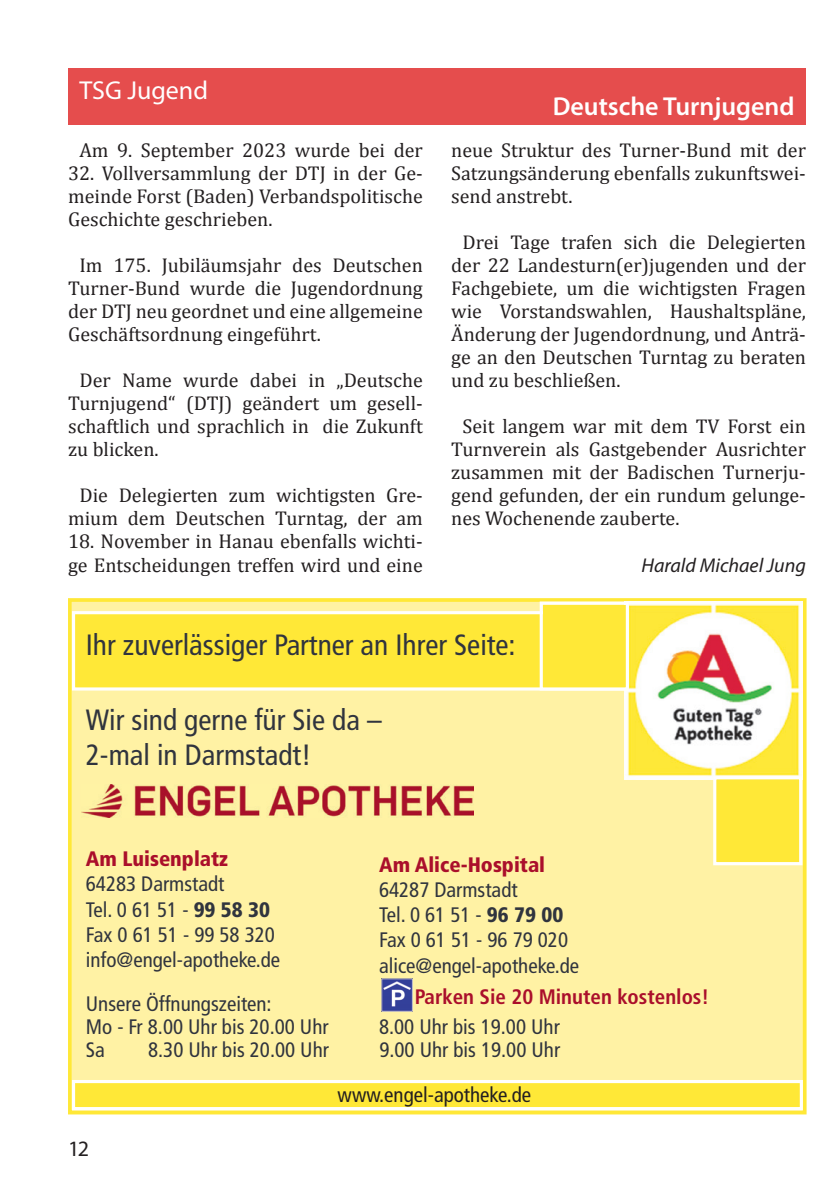
<style>
.page{position:relative;width:840px;height:1191px;background:#fff}
.page>*{position:absolute;margin:0;border:0;box-sizing:border-box;transform-origin:0 0}
.t1{font:condensed 29.4px/35.2px "Frutiger LT Std";color:#30343e}
.t2{font:600 26px "Myriad Pro";color:#fff}
.t3{font:26px "Myriad Pro";color:#fff}
.t4{font:22px "Myriad Pro";color:#231f20}
.t5{font:condensed 21px/25.2px "Frutiger LT Std";color:#30343e}
.t6{font:900 condensed 21px "Frutiger LT Std";color:#aa0f2b}
.t7{font:700 condensed 21px "Frutiger LT Std";color:#aa0f2b}
.t8{font:condensed 21px "Frutiger LT Std";color:#231f20}
.t9{font:20px/23px "Cambria";color:#231f20;text-align:justify}
.t10{font:italic 20px "Myriad Pro";color:#231f20}
.s1{font-weight:900}
</style>
<div class="page">
<div style="left:68px;top:68px;width:737px;height:57px;background:#e54d4d"></div>
<div style="left:72px;top:602px;width:730px;height:508px;background:#fff2a4"></div>
<div style="left:68px;top:598px;width:738px;height:516px;border:4px solid #ffe837"></div>
<div style="left:75px;top:614px;width:719px;height:73px;background:#ffe837"></div>
<div style="left:72px;top:611px;width:725px;height:79px;border:3px solid #fff"></div>
<img style="left:624px;top:601px;width:177px;height:178px">
<div style="left:542px;top:604px;width:83px;height:83px;background:#ffe837"></div>
<div style="left:539px;top:601px;width:89px;height:89px;border:3px solid #fff"></div>
<img style="left:82px;top:784px;width:391px;height:33px">
<img style="left:381px;top:979px;width:31px;height:32px">
<div style="left:716px;top:779px;width:82px;height:83px;background:#ffe837"></div>
<div style="left:712px;top:776px;width:90px;height:89px;border:3px solid #fff"></div>
<div style="left:75px;top:1083px;width:724px;height:24px;background:#ffe837"></div>
<div style="left:72px;top:1080px;width:730px;height:30px;border:3px solid #fff"></div>
<h2 class="t3" style="left:79px;top:74px;width:130px">TSG Jugend</h2>
<p class="t9" style="left:79px;top:139px;width:345px">Am 9. September 2023 wurde bei der</p>
<p class="t9" style="left:68px;top:162px;width:356px">32. Vollversammlung der DTJ in der Ge&shy;meinde Forst (Baden) Verbandspolitische Geschichte geschrieben.</p>
<p class="t9" style="left:68px;top:254px;width:356px;text-indent:11px">Im 175. Jubiläumsjahr des Deutschen Turner-Bund wurde die Jugendordnung der DTJ neu geordnet und eine allgemeine Geschäftsordnung eingeführt.</p>
<p class="t9" style="left:68px;top:369px;width:356px;text-indent:11px">Der Name wurde dabei in „Deutsche Turnjugend“ (DTJ) geändert um gesell&shy;schaftlich und sprachlich in die Zukunft zu blicken.</p>
<p class="t9" style="left:68px;top:484px;width:356px;text-align:center">Die Delegierten zum wichtigsten Gre&shy;mium dem Deutschen Turntag, der am</p>
<p class="t9" style="left:68px;top:530px;width:356px">18. November in Hanau ebenfalls wichti&shy;ge Entscheidungen treffen wird und eine</p>
<h2 class="t2" style="left:552px;top:89px;width:243px">Deutsche Turnjugend</h2>
<p class="t9" style="left:451px;top:139px;width:356px">neue Struktur des Turner-Bund mit der Satzungsänderung ebenfalls zukunftswei&shy;send anstrebt.</p>
<p class="t9" style="left:451px;top:231px;width:356px;text-indent:11px">Drei Tage trafen sich die Delegierten der 22 Landesturn(er)jugenden und der Fachgebiete, um die wichtigsten Fragen wie Vorstandswahlen, Haushaltspläne, Änderung der Jugendordnung, und Anträ&shy;ge an den Deutschen Turntag zu beraten und zu beschließen.</p>
<p class="t9" style="left:451px;top:415px;width:356px;text-indent:11px">Seit langem war mit dem TV Forst ein Turnverein als Gastgebender Ausrichter zusammen mit der Badischen Turnerju&shy;gend gefunden, der ein rundum gelunge&shy;nes Wochenende zauberte.</p>
<p class="t10" style="left:641px;top:552px;width:166px">Harald Michael Jung</p>
<h1 class="t1" style="left:86px;top:628px;width:431px">Ihr zuverlässiger Partner an Ihrer Seite:</h1>
<h1 class="t1" style="left:86px;top:702px;width:297px">Wir sind gerne für Sie da –<br>2-mal in Darmstadt!</h1>
<p class="t6" style="left:86px;top:846px;width:144px">Am Luisenplatz</p>
<p class="t5" style="left:86px;top:871px;width:196px">64283 Darmstadt<br>Tel. 0 61 51 - <span class="s1">99 58 30<br></span>Fax 0 61 51 - 99 58 320 info@engel-apotheke.de</p>
<p class="t5" style="left:86px;top:992px;width:244px;line-height:23px">Unsere Öffnungszeiten:<br>Mo - Fr 8.00 Uhr bis 20.00 Uhr</p>
<p class="t6" style="left:379px;top:852px;width:167px">Am Alice-Hospital</p>
<p class="t5" style="left:379px;top:877px;width:201px">64287 Darmstadt<br>Tel. 0 61 51 - <span class="s1">96 79 00<br></span>Fax 0 61 51 - 96 79 020 alice@engel-apotheke.de</p>
<p class="t7" style="left:414px;top:983px;width:296px">Parken Sie 20 Minuten kostenlos!</p>
<p class="t5" style="left:379px;top:1014px;width:182px">8.00 Uhr bis 19.00 Uhr</p>
<p class="t5" style="left:86px;top:1037px;width:21px">Sa</p>
<p class="t5" style="left:148px;top:1037px;width:182px">8.30 Uhr bis 20.00 Uhr</p>
<p class="t5" style="left:379px;top:1037px;width:182px">9.00 Uhr bis 19.00 Uhr</p>
<p class="t4" style="left:68px;top:1135px;width:22px">12</p>
<p class="t8" style="left:337px;top:1083px;width:195px">www.engel-apotheke.de</p>
</div>
